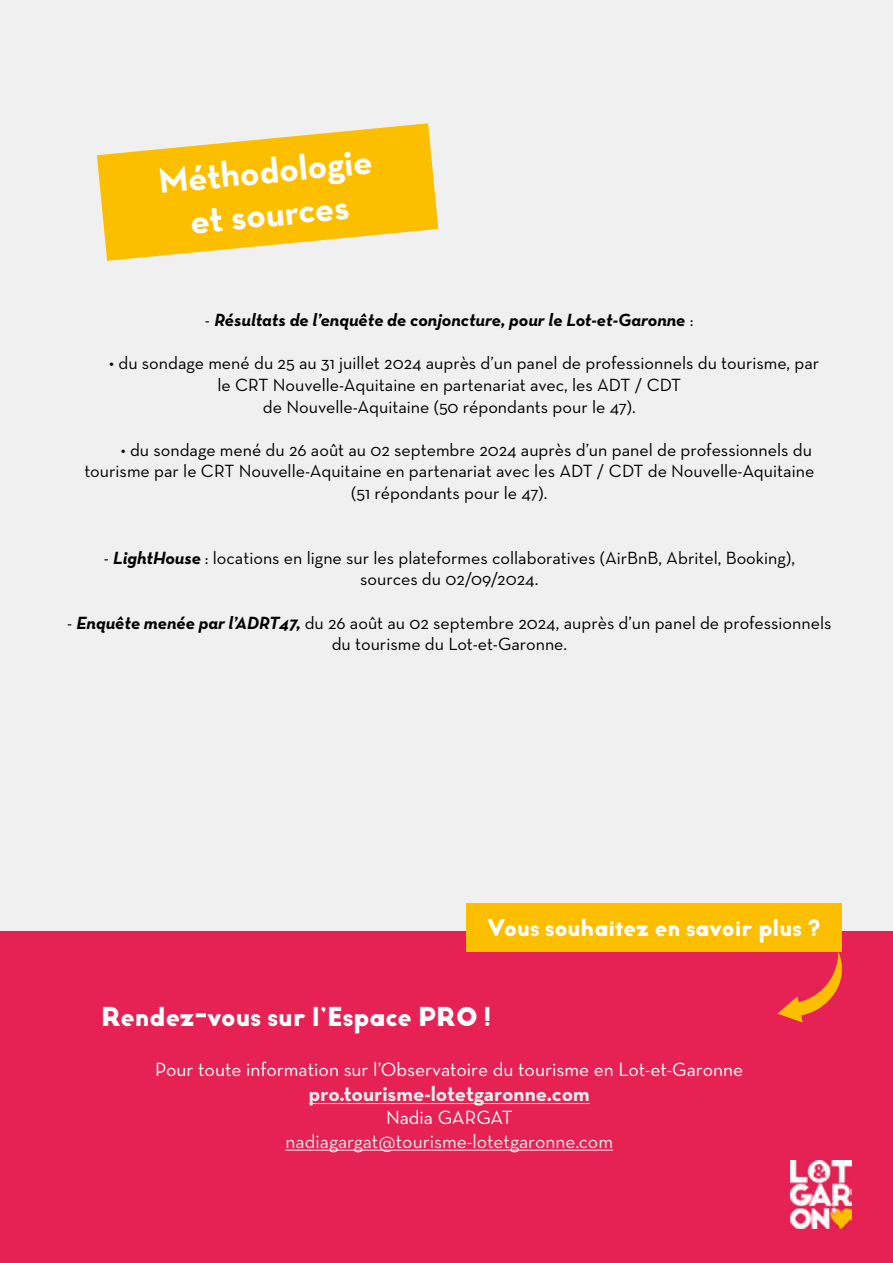
<style>
.page{position:relative;width:893px;height:1263px;background:#fff}
.page>*{position:absolute;margin:0;border:0;box-sizing:border-box;transform-origin:0 0}
.t1{font:700 36px/43.2px "Neutra Text";color:#fff;text-align:center}
.t2{font:700 25.5px "Big John PRO";color:#fff}
.t3{font:700 22.5px "Big John PRO";color:#fff}
.t4{font:700 21px "Neutra Text";color:#ededed}
.t5{font:19.5px "Neutra Text";color:#fff}
.t6{font:19.5px "Neutra Text";color:#ededed}
.t7{font:18px/21.6px "Neutra Text";color:#000;text-align:center}
.t8{font:italic 700 18px "Neutra Text";color:#000}
.s1{font-weight:400;font-style:normal}
.s2{font-weight:700;font-style:italic}
</style>
<div class="page">
<div style="left:0;top:930px;width:893px;height:332px;background:#e62154"></div>
<hr style="left:309px;top:1103px;width:281px;height:1px;background:#ededed">
<hr style="left:286px;top:1150px;width:327px;height:1px;background:#ededed">
<img style="left:790px;top:1160px;width:61px;height:68px">
<div style="left:0;top:0;width:893px;height:930px;background:#f0f0f0"></div>
<div style="left:466px;top:903px;width:376px;height:49px;background:#fcbf00"></div>
<svg style="left:777px;top:952px;width:65px;height:70px"></svg>
<svg style="left:97px;top:123px;width:341px;height:138px;fill:#fcbf00"></svg>
<h1 class="t1" style="left:156px;top:160px;width:216px;rotate:-6deg">Méthodologie et sources</h1>
<p class="t8" style="left:205px;top:309px;width:490px"><span class="s1">-</span> Résultats de l’enquête de conjoncture, pour le Lot-et-Garonne <span class="s1">:</span></p>
<p class="t7" style="left:109px;top:352px;width:712px">• du sondage mené du 25 au 31 juillet 2024 auprès d’un panel de professionnels du tourisme, par</p>
<p class="t7" style="left:217px;top:374px;width:465px">le CRT Nouvelle-Aquitaine en partenariat avec, les ADT / CDT</p>
<p class="t7" style="left:263px;top:395px;width:374px">de Nouvelle-Aquitaine (50 répondants pour le 47).</p>
<p class="t7" style="left:121px;top:439px;width:693px">• du sondage mené du 26 août au 02 septembre 2024 auprès d’un panel de professionnels du</p>
<p class="t7" style="left:84px;top:460px;width:731px">tourisme par le CRT Nouvelle-Aquitaine en partenariat avec les ADT / CDT de Nouvelle-Aquitaine</p>
<p class="t7" style="left:351px;top:482px;width:198px">(51 répondants pour le 47).</p>
<p class="t7" style="left:104px;top:547px;width:693px">- <span class="s2">LightHouse</span> : locations en ligne sur les plateformes collaboratives (AirBnB, Abritel, Booking), sources du 02/09/2024.</p>
<p class="t7" style="left:67px;top:611px;width:766px">- <span class="s2">Enquête menée par l’ADRT47,</span> du 26 août au 02 septembre 2024, auprès d’un panel de professionnels du tourisme du Lot-et-Garonne.</p>
<p class="t3" style="left:487px;top:914px;width:335px">Vous souhaitez en savoir plus ?</p>
<h2 class="t2" style="left:101px;top:1001px;width:391px">Rendez-vous sur l’Espace PRO !</h2>
<p class="t5" style="left:155px;top:1057px;width:589px">Pour toute information sur l’Observatoire du tourisme en Lot-et-Garonne</p>
<p class="t4" style="left:309px;top:1080px;width:282px">pro.tourisme-lotetgaronne.com</p>
<p class="t5" style="left:386px;top:1106px;width:128px">Nadia GARGAT</p>
<p class="t6" style="left:286px;top:1129px;width:329px">nadiagargat@tourisme-lotetgaronne.com</p>
</div>
